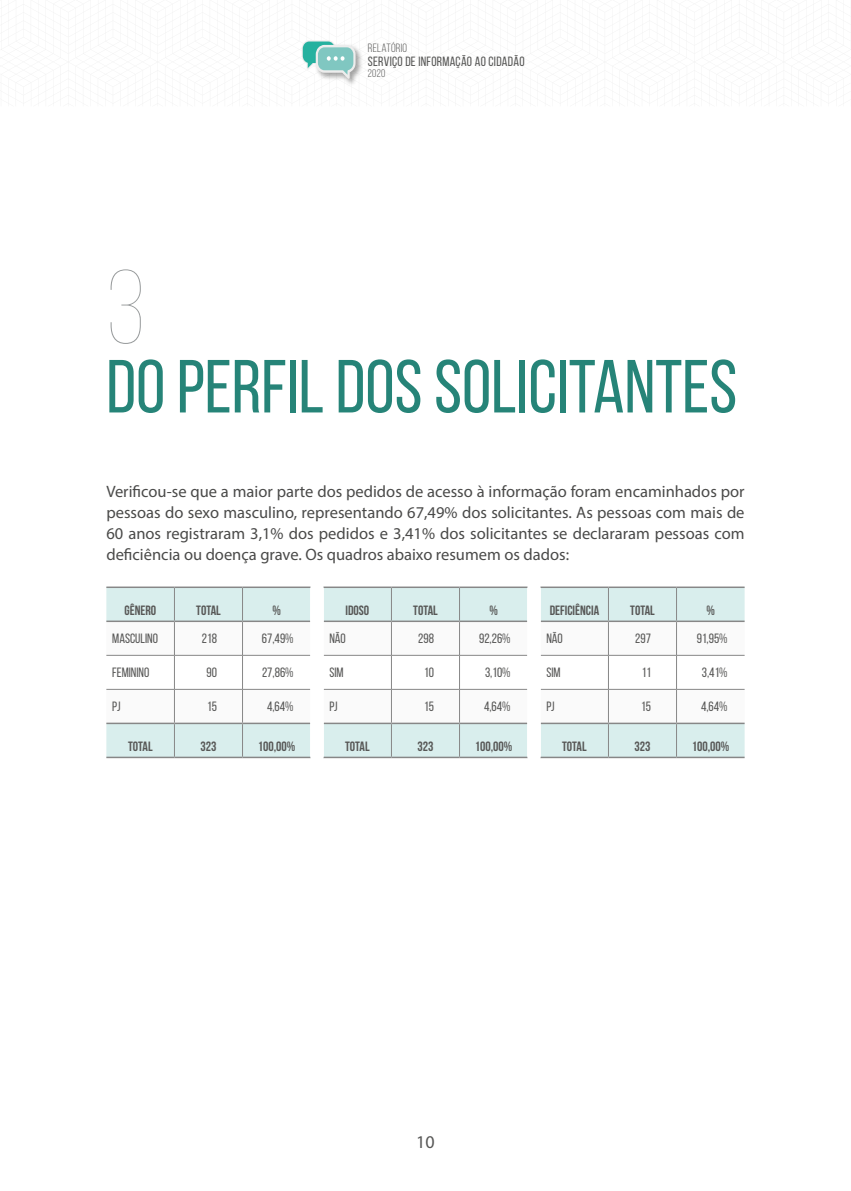
<style>
.page{position:relative;width:851px;height:1191px;background:#fff}
.page>*{position:absolute;margin:0;border:0;box-sizing:border-box;transform-origin:0 0}
.TT1{font:100 105px "Bebas Neue";color:#989b9c}
.TT1-2{font:75px "Bebas Neue";color:#268478}
.t1{font:18px "Myriad Pro";color:#575756}
.Texto{font:16.5px/21px "Myriad Pro";color:#4a4a49;text-align:justify}
.T1-corpo_direita{font:13.5px "Bebas Neue";color:#575756}
.T1-cabeca{font:700 13.5px "Bebas Neue";color:#575756}
.T1-corpo_esquerda{font:13.5px "Bebas Neue";color:#575756}
.t2{font:13.35px "Bebas Neue";letter-spacing:.02em;color:#575756}
.t3{font:12px "Bebas Neue";letter-spacing:.02em;color:#575756}
.t4{font:10.95px "Bebas Neue";color:#575756}
</style>
<div class="page">
<svg style="left:1px;top:4px;width:843px;height:100px"></svg>
<div style="left:106px;top:588px;width:638px;height:168px;background:#d9eeed"></div>
<svg style="left:106px;top:622px;width:638px;height:100px"></svg>
<hr style="left:106px;top:586px;width:68px;height:2px;background:#878787">
<hr style="left:174px;top:586px;width:68px;height:2px;background:#878787">
<hr style="left:242px;top:586px;width:68px;height:2px;background:#878787">
<hr style="left:540px;top:586px;width:68px;height:2px;background:#878787">
<hr style="left:608px;top:586px;width:68px;height:2px;background:#878787">
<hr style="left:676px;top:586px;width:68px;height:2px;background:#878787">
<hr style="left:106px;top:620px;width:68px;height:2px;background:#878787">
<hr style="left:174px;top:620px;width:68px;height:2px;background:#878787">
<hr style="left:242px;top:620px;width:68px;height:2px;background:#878787">
<hr style="left:540px;top:620px;width:68px;height:2px;background:#878787">
<hr style="left:608px;top:620px;width:68px;height:2px;background:#878787">
<hr style="left:676px;top:620px;width:68px;height:2px;background:#878787">
<hr style="left:106px;top:722px;width:68px;height:2px;background:#878787">
<hr style="left:174px;top:722px;width:68px;height:2px;background:#878787">
<hr style="left:242px;top:722px;width:68px;height:2px;background:#878787">
<hr style="left:540px;top:722px;width:68px;height:2px;background:#878787">
<hr style="left:608px;top:722px;width:68px;height:2px;background:#878787">
<hr style="left:676px;top:722px;width:68px;height:2px;background:#878787">
<hr style="left:106px;top:756px;width:68px;height:2px;background:#878787">
<hr style="left:174px;top:756px;width:68px;height:2px;background:#878787">
<hr style="left:242px;top:756px;width:68px;height:2px;background:#878787">
<hr style="left:540px;top:756px;width:68px;height:2px;background:#878787">
<hr style="left:608px;top:756px;width:68px;height:2px;background:#878787">
<hr style="left:676px;top:756px;width:68px;height:2px;background:#878787">
<hr style="left:174px;top:588px;width:1px;height:32px;background:#878787">
<hr style="left:242px;top:588px;width:1px;height:32px;background:#878787">
<hr style="left:608px;top:588px;width:1px;height:32px;background:#878787">
<hr style="left:676px;top:588px;width:1px;height:32px;background:#878787">
<hr style="left:174px;top:622px;width:1px;height:33px;background:#878787">
<hr style="left:242px;top:622px;width:1px;height:33px;background:#878787">
<hr style="left:608px;top:622px;width:1px;height:33px;background:#878787">
<hr style="left:676px;top:622px;width:1px;height:33px;background:#878787">
<hr style="left:106px;top:655px;width:68px;height:1px;background:#878787">
<hr style="left:174px;top:655px;width:68px;height:1px;background:#878787">
<hr style="left:174px;top:655px;width:1px;height:34px;background:#878787">
<hr style="left:242px;top:655px;width:68px;height:1px;background:#878787">
<hr style="left:242px;top:655px;width:1px;height:34px;background:#878787">
<hr style="left:540px;top:655px;width:68px;height:1px;background:#878787">
<hr style="left:608px;top:655px;width:68px;height:1px;background:#878787">
<hr style="left:608px;top:655px;width:1px;height:34px;background:#878787">
<hr style="left:676px;top:655px;width:68px;height:1px;background:#878787">
<hr style="left:676px;top:655px;width:1px;height:34px;background:#878787">
<hr style="left:106px;top:689px;width:68px;height:1px;background:#878787">
<hr style="left:174px;top:689px;width:68px;height:1px;background:#878787">
<hr style="left:174px;top:689px;width:1px;height:33px;background:#878787">
<hr style="left:242px;top:689px;width:68px;height:1px;background:#878787">
<hr style="left:242px;top:689px;width:1px;height:33px;background:#878787">
<hr style="left:540px;top:689px;width:68px;height:1px;background:#878787">
<hr style="left:608px;top:689px;width:68px;height:1px;background:#878787">
<hr style="left:608px;top:689px;width:1px;height:33px;background:#878787">
<hr style="left:676px;top:689px;width:68px;height:1px;background:#878787">
<hr style="left:676px;top:689px;width:1px;height:33px;background:#878787">
<hr style="left:174px;top:724px;width:1px;height:32px;background:#878787">
<hr style="left:242px;top:724px;width:1px;height:32px;background:#878787">
<hr style="left:608px;top:724px;width:1px;height:32px;background:#878787">
<hr style="left:676px;top:724px;width:1px;height:32px;background:#878787">
<hr style="left:540px;top:588px;width:1px;height:33px;background:#fff">
<hr style="left:540px;top:621px;width:1px;height:34px;background:#fff">
<hr style="left:540px;top:655px;width:1px;height:34px;background:#fff">
<hr style="left:540px;top:689px;width:1px;height:34px;background:#fff">
<hr style="left:540px;top:723px;width:1px;height:33px;background:#fff">
<svg style="left:310px;top:586px;width:230px;height:172px"></svg>
<p class="t3" style="left:368px;top:42px;width:41px">RELATÓRIO</p>
<p class="t2" style="left:368px;top:54px;width:158px">SERVIÇO DE INFORMAÇÃO AO CIDADÃO</p>
<p class="t4" style="left:368px;top:67px;width:19px">2020</p>
<p class="TT1" style="left:106px;top:252px;width:40px">3</p>
<p class="TT1-2" style="left:106px;top:346px;width:632px">DO PERFIL DOS SOLICITANTES</p>
<p class="Texto" style="left:106px;top:480px;width:639px">Verificou-se que a maior parte dos pedidos de acesso à informação foram encaminhados por pessoas do sexo masculino, representando 67,49% dos solicitantes. As pessoas com mais de 60 anos registraram 3,1% dos pedidos e 3,41% dos solicitantes se declararam pessoas com deficiência ou doença grave. Os quadros abaixo resumem os dados:</p>
<p class="T1-cabeca" style="left:124px;top:603px;width:33px">GÊNERO</p>
<p class="T1-cabeca" style="left:196px;top:603px;width:26px">TOTAL</p>
<p class="T1-cabeca" style="left:272px;top:603px;width:10px">%</p>
<p class="T1-cabeca" style="left:345px;top:603px;width:25px">IDOSO</p>
<p class="T1-cabeca" style="left:413px;top:603px;width:26px">TOTAL</p>
<p class="T1-cabeca" style="left:489px;top:603px;width:10px">%</p>
<p class="T1-cabeca" style="left:549px;top:603px;width:51px">DEFICIÊNCIA</p>
<p class="T1-cabeca" style="left:630px;top:603px;width:26px">TOTAL</p>
<p class="T1-cabeca" style="left:706px;top:603px;width:10px">%</p>
<p class="T1-corpo_esquerda" style="left:112px;top:631px;width:47px">MASCULINO</p>
<p class="T1-corpo_direita" style="left:202px;top:631px;width:17px">218</p>
<p class="T1-corpo_direita" style="left:262px;top:631px;width:33px">67,49%</p>
<p class="T1-corpo_direita" style="left:329px;top:631px;width:18px">NÃO</p>
<p class="T1-corpo_direita" style="left:418px;top:631px;width:17px">298</p>
<p class="T1-corpo_direita" style="left:479px;top:631px;width:33px">92,26%</p>
<p class="T1-corpo_direita" style="left:546px;top:631px;width:18px">NÃO</p>
<p class="T1-corpo_direita" style="left:635px;top:631px;width:17px">297</p>
<p class="T1-corpo_direita" style="left:696px;top:631px;width:32px">91,95%</p>
<p class="T1-corpo_esquerda" style="left:112px;top:665px;width:39px">FEMININO</p>
<p class="T1-corpo_direita" style="left:206px;top:665px;width:12px">90</p>
<p class="T1-corpo_direita" style="left:262px;top:665px;width:33px">27,86%</p>
<p class="T1-corpo_direita" style="left:329px;top:665px;width:16px">SIM</p>
<p class="T1-corpo_direita" style="left:424px;top:665px;width:11px">10</p>
<p class="T1-corpo_direita" style="left:485px;top:665px;width:27px">3,10%</p>
<p class="T1-corpo_direita" style="left:546px;top:665px;width:16px">SIM</p>
<p class="T1-corpo_direita" style="left:641px;top:665px;width:11px">11</p>
<p class="T1-corpo_direita" style="left:701px;top:665px;width:27px">3,41%</p>
<p class="T1-corpo_esquerda" style="left:112px;top:699px;width:10px">PJ</p>
<p class="T1-corpo_direita" style="left:207px;top:699px;width:11px">15</p>
<p class="T1-corpo_direita" style="left:267px;top:699px;width:28px">4,64%</p>
<p class="T1-corpo_direita" style="left:329px;top:699px;width:10px">PJ</p>
<p class="T1-corpo_direita" style="left:424px;top:699px;width:11px">15</p>
<p class="T1-corpo_direita" style="left:484px;top:699px;width:28px">4,64%</p>
<p class="T1-corpo_direita" style="left:546px;top:699px;width:10px">PJ</p>
<p class="T1-corpo_direita" style="left:641px;top:699px;width:11px">15</p>
<p class="T1-corpo_direita" style="left:701px;top:699px;width:28px">4,64%</p>
<p class="T1-cabeca" style="left:128px;top:739px;width:26px">TOTAL</p>
<p class="T1-cabeca" style="left:200px;top:739px;width:18px">323</p>
<p class="T1-cabeca" style="left:258px;top:739px;width:39px">100,00%</p>
<p class="T1-cabeca" style="left:345px;top:739px;width:26px">TOTAL</p>
<p class="T1-cabeca" style="left:417px;top:739px;width:18px">323</p>
<p class="T1-cabeca" style="left:474px;top:739px;width:39px">100,00%</p>
<p class="T1-cabeca" style="left:562px;top:739px;width:26px">TOTAL</p>
<p class="T1-cabeca" style="left:634px;top:739px;width:18px">323</p>
<p class="T1-cabeca" style="left:691px;top:739px;width:39px">100,00%</p>
<p class="t1" style="left:416px;top:1131px;width:20px">10</p>
</div>
